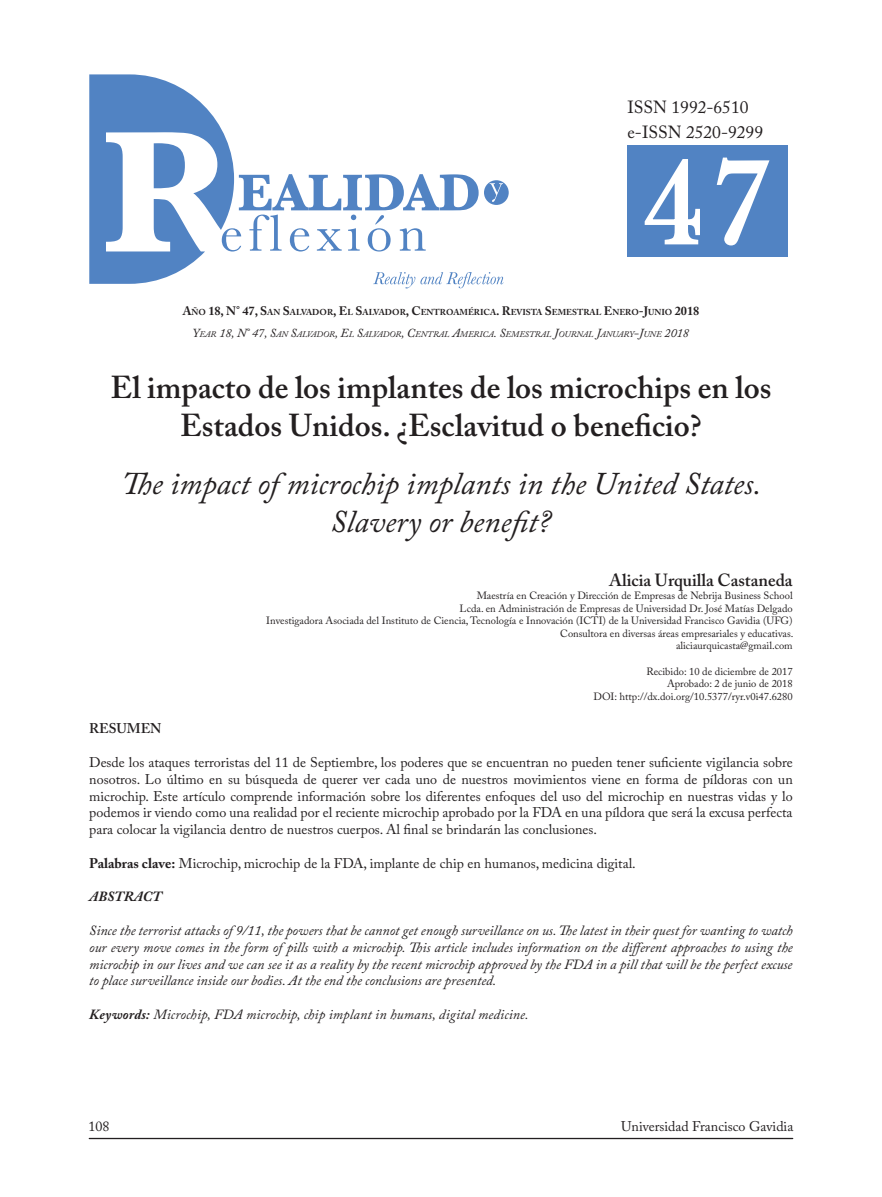
<style>
.page{position:relative;width:882px;height:1197px;background:#fff}
.page>*{position:absolute;margin:0;border:0;box-sizing:border-box;transform-origin:0 0}
.t1{font:122.5px "Bask Old Face";color:#fff}
.t2{font:600 31.5px/37.8px "Adobe Caslon Pro";color:#231f20;text-align:center}
.t3{font:italic 31.5px/37.8px "Adobe Caslon Pro";color:#231f20;text-align:center}
.t4{font:17.5px/24.5px "Adobe Caslon Pro";color:#231f20}
.t5{font:600 17.5px "Adobe Caslon Pro";color:#231f20}
.t6{font:14px/16.8px "Adobe Caslon Pro";color:#231f20;text-align:justify}
.t7{font:italic 14px/16.8px "Adobe Caslon Pro";color:#231f20;text-align:justify}
.t8{font:italic 700 14px "Adobe Caslon Pro";color:#231f20}
.t9{font:600 14px "Adobe Caslon Pro";letter-spacing:-.005em;color:#231f20}
.t10{font:10.5px/12.6px "Adobe Caslon Pro";color:#231f20;text-align:right}
.t11{font:italic 8.58px "Adobe Caslon Pro";color:#231f20}
.t12{font:700 8.58px "Adobe Caslon Pro";color:#231f20}
.s1{font-size:12.25px}
.s2{font-weight:700}
</style>
<div class="page">
<hr style="left:89px;top:1138px;width:704px;height:1px;background:#231f20">
<div style="left:627px;top:145px;width:161px;height:112px;background:#5183c3"></div>
<svg style="left:644px;top:159px;width:56px;height:86px"></svg>
<svg style="left:716px;top:157px;width:54px;height:89px"></svg>
<svg style="left:89px;top:74px;width:420px;height:214px"></svg>
<p class="t4" style="left:627px;top:95px;width:137px">ISSN 1992-6510 e-ISSN 2520-9299</p>
<h1 class="t1" style="left:642px;top:135px;width:132px">47</h1>
<p class="t12" style="left:183px;top:308px;width:518px"><span class="s1">A</span>ÑO <span class="s1">18, N° 47, S</span>AN <span class="s1">S</span>ALVADOR<span class="s1">, E</span>L <span class="s1">S</span>ALVADOR<span class="s1">, C</span>ENTROAMÉRICA <span class="s1">. R</span>EVISTA <span class="s1">S</span>EMESTRAL <span class="s1">E</span>NERO<span class="s1">-J</span>UNIO <span class="s1">2018</span></p>
<p class="t11" style="left:193px;top:329px;width:498px"><span class="s1">Y</span>EAR <span class="s1">18, N° 47, S</span>AN <span class="s1">S</span>ALVADOR<span class="s1">, E</span>L <span class="s1">S</span>ALVADOR<span class="s1">, C</span>ENTRAL <span class="s1">A</span>MERICA<span class="s1">. S</span>EMESTRAL <span class="s1">J</span>OURNAL <span class="s1">J</span>ANUARY<span class="s1">-J</span>UNE <span class="s1">2018</span></p>
<h2 class="t2" style="left:111px;top:369px;width:662px">El impacto de los implantes de los microchips en los<br>Estados Unidos. ¿Esclavitud o beneficio?</h2>
<h2 class="t3" style="left:122px;top:464px;width:641px">The impact of microchip implants in the United States.<br>Slavery or benefit?</h2>
<p class="t5" style="left:609px;top:570px;width:185px">Alicia Urquilla Castaneda</p>
<p class="t10" style="left:266px;top:589px;width:529px">Maestría en Creación y Dirección de Empresas de Nebrija Business School<br>Lcda. en Administración de Empresas de Universidad Dr. José Matías Delgado<br>Investigadora Asociada del Instituto de Ciencia, Tecnología e Innovación (ICTI) de la Universidad Francisco Gavidia (UFG)<br>Consultora en diversas áreas empresariales y educativas.<br>aliciaurquicasta@gmail.com</p>
<p class="t10" style="left:593px;top:665px;width:201px">Recibido: 10 de diciembre de 2017<br>Aprobado: 2 de junio de 2018<br>DOI: http://dx.doi.org/10.5377/ryr.v0i47.6280</p>
<p class="t9" style="left:89px;top:720px;width:74px">RESUMEN</p>
<p class="t6" style="left:89px;top:754px;width:705px">Desde los ataques terroristas del 11 de Septiembre, los poderes que se encuentran no pueden tener suficiente vigilancia sobre nosotros. Lo último en su búsqueda de querer ver cada uno de nuestros movimientos viene en forma de píldoras con un microchip. Este artículo comprende información sobre los diferentes enfoques del uso del microchip en nuestras vidas y lo podemos ir viendo como una realidad por el reciente microchip aprobado por la FDA en una píldora que será la excusa perfecta para colocar la vigilancia dentro de nuestros cuerpos. Al final se brindarán las conclusiones.</p>
<p class="t6" style="left:89px;top:854px;width:548px"><span class="s2">Palabras clave:</span> Microchip, microchip de la FDA, implante de chip en humanos, medicina digital.</p>
<p class="t8" style="left:89px;top:888px;width:74px">ABSTRACT</p>
<p class="t7" style="left:89px;top:922px;width:705px">Since the terrorist attacks of 9/11, the powers that be cannot get enough surveillance on us. The latest in their quest for wanting to watch our every move comes in the form of pills with a microchip. This article includes information on the different approaches to using the microchip in our lives and we can see it as a reality by the recent microchip approved by the FDA in a pill that will be the perfect excuse to place surveillance inside our bodies. At the end the conclusions are presented.</p>
<p class="t7" style="left:89px;top:1006px;width:441px"><span class="s2">Keywords:</span> Microchip, FDA microchip, chip implant in humans, digital medicine.</p>
<p class="t6" style="left:89px;top:1117px;width:22px">108</p>
<p class="t6" style="left:621px;top:1117px;width:174px">Universidad Francisco Gavidia</p>
</div>
